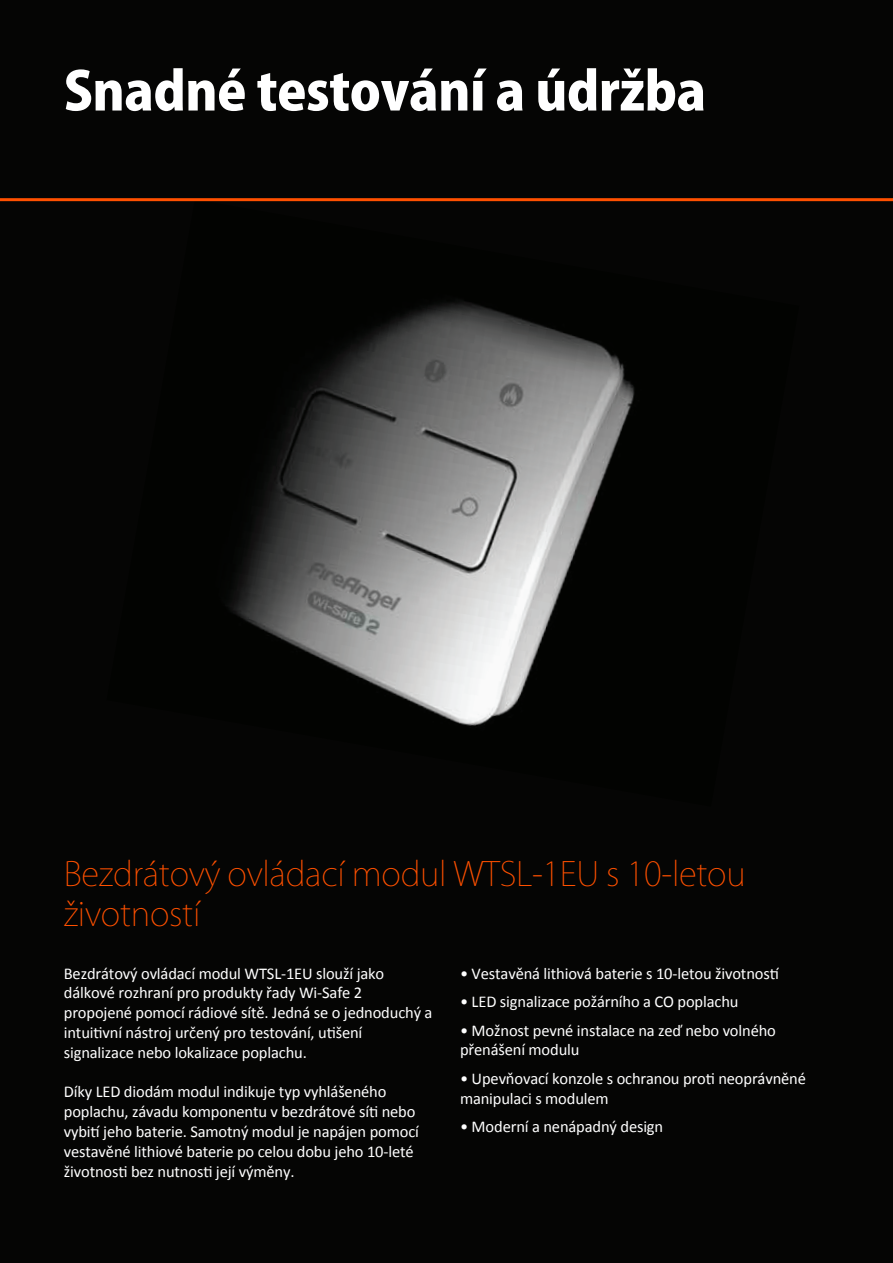
<style>
.page{position:relative;width:893px;height:1263px;background:#050504}
.page>*{position:absolute;margin:0;border:0;box-sizing:border-box;transform-origin:0 0}
.t1{font:800 52.5px "Koz Go Pro";letter-spacing:-.01em;color:#fff}
.t2{font:200 33px/39.6px "Koz Go Pro";letter-spacing:-.01em;color:#ff5000}
.t3{font:16.5px/19.8px "Calibri";letter-spacing:-.01em;color:#fff}
</style>
<div class="page">
<img style="left:107px;top:201px;width:692px;height:525px">
<hr style="left:0;top:198px;width:893px;height:3px;background:#ff5000">
<h1 class="t1" style="left:64px;top:57px;width:644px">Snadné testování a údržba</h1>
<h2 class="t2" style="left:64px;top:854px;width:683px">Bezdrátový ovládací modul WTSL-1EU s 10-letou životností</h2>
<p class="t3" style="left:64px;top:963px;width:370px">Bezdrátový ovládací modul WTSL-1EU slouží jako dálkové rozhraní pro produkty řady Wi-Safe 2 propojené pomocí rádiové sítě. Jedná se o jednoduchý a intuitivní nástroj určený pro testování, utišení signalizace nebo lokalizace poplachu.</p>
<p class="t3" style="left:64px;top:1082px;width:357px">Díky LED diodám modul indikuje typ vyhlášeného poplachu, závadu komponentu v bezdrátové síti nebo vybití jeho baterie. Samotný modul je napájen pomocí vestavěné lithiové baterie po celou dobu jeho 10-leté životnosti bez nutnosti její výměny.</p>
<p class="t3" style="left:460px;top:963px;width:320px">• Vestavěná lithiová baterie s 10-letou životností</p>
<p class="t3" style="left:460px;top:992px;width:280px">• LED signalizace požárního a CO poplachu</p>
<p class="t3" style="left:460px;top:1020px;width:317px">• Možnost pevné instalace na zeď nebo volného přenášení modulu</p>
<p class="t3" style="left:460px;top:1068px;width:347px">• Upevňovací konzole s ochranou proti neoprávněné manipulaci s modulem</p>
<p class="t3" style="left:460px;top:1117px;width:205px">• Moderní a nenápadný design</p>
</div>
